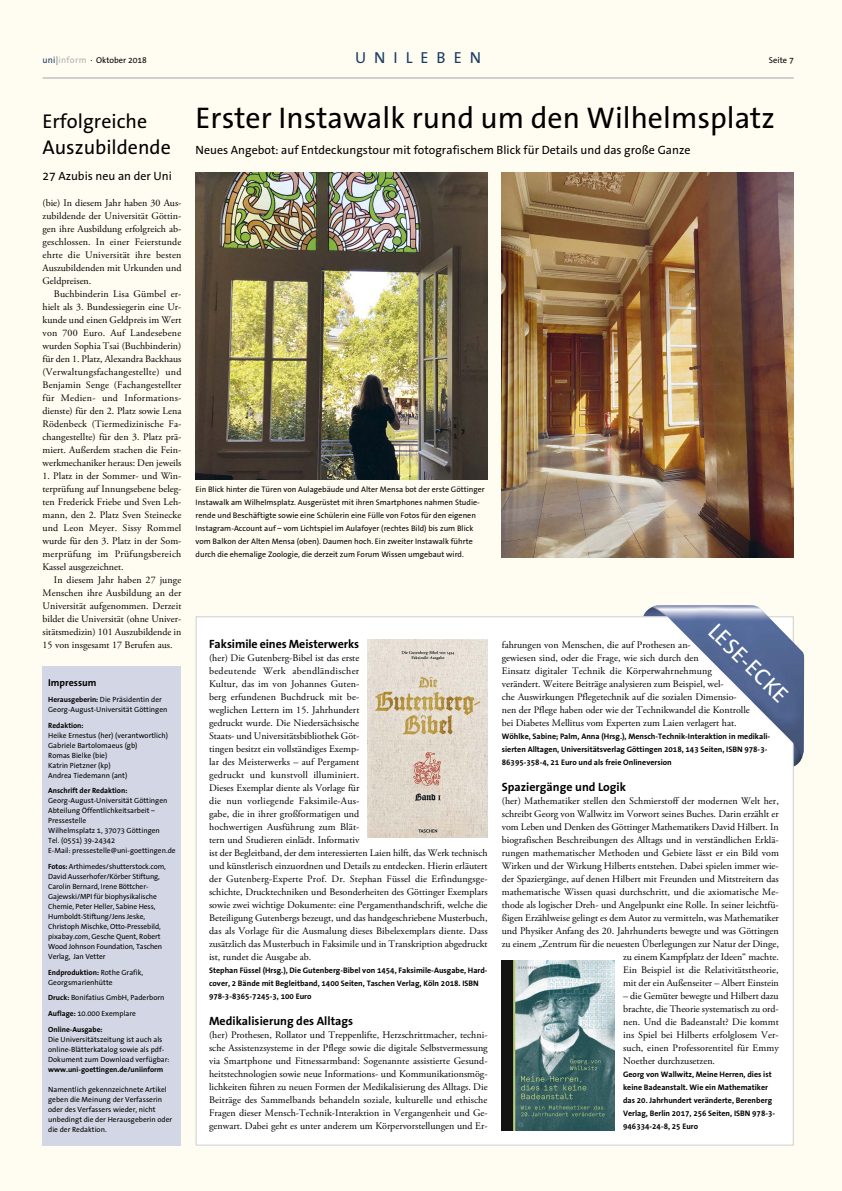
<style>
.page{position:relative;width:842px;height:1191px;background:#fffdf1}
.page>*{position:absolute;margin:0;border:0;box-sizing:border-box;transform-origin:0 0}
.Ueberschrift_30pt{font:30px "The Sans Expo";color:#000}
.t1{font:23px "The Sans Expo";color:#fff}
.Ueberschrift_20pt{font:20px/26px "The Sans Expo";color:#000}
.t2{font:16px "The Sans Expo";letter-spacing:.5em;color:#1a3b65}
.Unterzeile{font:12px "The Sans Expo";color:#000}
.Fließ_ohne_Einzug{font:700 12px "The Sans Expo";color:#000}
.Fließ_ohne_Einzug-2{font:10px/13px "Adobe Garamond Pro";color:#000;text-align:justify}
.Fließ_mit_Einzug{font:10px/13px "Adobe Garamond Pro";color:#000;text-align:justify}
.t3{font:700 10px "The Sans Expo";color:#000}
.t4{font:8.5px "The Sans Expo";color:#000}
.URL{font:700 8px/13px "The Sans Expo";color:#000}
.BU{font:8px/13px "The Sans Expo";color:#000}
.t5{font:7.5px/10px "The Sans Expo";color:#000}
.s1{font-size:9px;color:#1a3b65}
.s2{font-weight:300;font-size:9px;color:#1a3b65}
.s3{font-size:9px;color:#b1b1b0}
.s4{font-weight:700}
</style>
<div class="page">
<hr style="left:43px;top:77px;width:751px;height:2px;background:#cfcfcf">
<div style="left:196px;top:616px;width:598px;height:529px;background:#fff;border:1px solid #cfcfcf"></div>
<img style="left:643px;top:605px;width:161px;height:161px">
<img style="left:502px;top:173px;width:292px;height:384px">
<img style="left:196px;top:173px;width:292px;height:306px">
<div style="left:43px;top:666px;width:138px;height:479px;background:#d3d6e4"></div>
<img style="left:368px;top:640px;width:120px;height:197px">
<img style="left:502px;top:960px;width:113px;height:170px">
<p class="t4" style="left:43px;top:56px;width:106px"><span class="s1">uni</span><span class="s2">|</span><span class="s3">inform</span> · Oktober 2018</p>
<p class="t2" style="left:355px;top:49px;width:127px">UNILEBEN</p>
<p class="t4" style="left:769px;top:56px;width:26px">Seite 7</p>
<p class="Ueberschrift_20pt" style="left:43px;top:109px;width:130px">Erfolgreiche<br>Auszubildende</p>
<p class="Unterzeile" style="left:43px;top:169px;width:131px">27 Azubis neu an der Uni</p>
<p class="Fließ_ohne_Einzug-2" style="left:43px;top:197px;width:140px">(bie) In diesem Jahr haben 30 Aus&shy;zubildende der Universität Göttin&shy;gen ihre Ausbildung erfolgreich ab&shy;geschlossen. In einer Feierstunde ehrte die Universität ihre besten Auszubildenden mit Urkunden und Geldpreisen.</p>
<p class="Fließ_mit_Einzug" style="left:43px;top:288px;width:140px;text-indent:11px">Buchbinderin Lisa Gümbel er&shy;hielt als 3. Bundessiegerin eine Ur&shy;kunde und einen Geldpreis im Wert von 700 Euro. Auf Landesebene wurden Sophia Tsai (Buchbinderin) für den 1. Platz, Alexandra Backhaus (Verwaltungsfachangestellte) und Benjamin Senge (Fachangestellter für Medien- und Informations&shy;dienste) für den 2. Platz sowie Lena Rödenbeck (Tiermedizinische Fa&shy;changestellte) für den 3. Platz prä&shy;miert. Außerdem stachen die Fein&shy;werkmechaniker heraus: Den jeweils</p>
<p class="Fließ_mit_Einzug" style="left:43px;top:470px;width:140px">1. Platz in der Sommer- und Win&shy;terprüfung auf Innungsebene beleg&shy;ten Frederick Friebe und Sven Leh&shy;mann, den 2. Platz Sven Steinecke und Leon Meyer. Sissy Rommel wurde für den 3. Platz in der Som&shy;merprüfung im Prüfungsbereich Kassel ausgezeichnet.</p>
<p class="Fließ_mit_Einzug" style="left:43px;top:574px;width:140px;text-indent:11px">In diesem Jahr haben 27 junge Menschen ihre Ausbildung an der Universität aufgenommen. Derzeit bildet die Universität (ohne Univer&shy;sitätsmedizin) 101 Auszubildende in 15 von insgesamt 17 Berufen aus.</p>
<p class="t3" style="left:48px;top:677px;width:50px">Impressum</p>
<p class="t5" style="left:48px;top:694px;width:121px"><span class="s4">Herausgeberin:</span> Die Präsidentin der<br>Georg-August-Universität Göttingen</p>
<p class="t5" style="left:48px;top:720px;width:121px"><span class="s4">Redaktion:<br></span>Heike Ernestus (her) (verantwortlich)<br>Gabriele Bartolomaeus (gb)<br>Romas Bielke (bie)<br>Katrin Pietzner (kp)<br>Andrea Tiedemann (ant)</p>
<p class="t5" style="left:48px;top:786px;width:129px"><span class="s4">Anschrift der Redaktion:<br></span>Georg-August-Universität Göttingen<br>Abteilung Öffentlichkeitsarbeit –<br>Pressestelle<br>Wilhelmsplatz 1, 37073 Göttingen<br>Tel. (0551) 39-24342<br>E-Mail: pressestelle@uni-goettingen.de</p>
<p class="t5" style="left:48px;top:861px;width:119px"><span class="s4">Fotos:</span> Arthimedes/shutterstock.com, David Ausserhofer/Körber Stiftung, Carolin Bernard, Irene Böttcher-Gajewski/MPI für biophysikalische Chemie, Peter Heller, Sabine Hess, Humboldt-Stiftung/Jens Jeske, Christoph Mischke, Otto-Pressebild, pixabay.com, Gesche Quent, Robert Wood Johnson Foundation, Taschen Verlag, Jan Vetter</p>
<p class="t5" style="left:48px;top:967px;width:97px"><span class="s4">Endproduktion:</span> Rothe Grafik,<br>Georgsmarienhütte</p>
<p class="t5" style="left:48px;top:993px;width:118px"><span class="s4">Druck:</span> Bonifatius GmbH, Paderborn</p>
<p class="t5" style="left:48px;top:1008px;width:89px"><span class="s4">Auflage:</span> 10.000 Exemplare</p>
<p class="t5" style="left:48px;top:1024px;width:123px"><span class="s4">Online-Ausgabe:<br></span>Die Universitätszeitung ist auch als online-Blätterkatalog sowie als pdf-Dokument zum Download verfügbar: <span class="s4">www.uni-goettingen.de/uniinform</span></p>
<p class="t5" style="left:48px;top:1084px;width:126px">Namentlich gekennzeichnete Artikel geben die Meinung der Verfasserin oder des Verfassers wieder, nicht unbedingt die der Herausgeberin oder die der Redaktion.</p>
<p class="Ueberschrift_30pt" style="left:196px;top:102px;width:581px">Erster Instawalk rund um den Wilhelmsplatz</p>
<p class="Unterzeile" style="left:196px;top:143px;width:496px">Neues Angebot: auf Entdeckungstour mit fotografischem Blick für Details und das große Ganze</p>
<p class="BU" style="left:196px;top:483px;width:291px">Ein Blick hinter die Türen von Aulagebäude und Alter Mensa bot der erste Göttinger Instawalk am Wilhelmsplatz. Ausgerüstet mit ihren Smartphones nahmen Studie&shy;rende und Beschäftigte sowie eine Schülerin eine Fülle von Fotos für den eigenen Instagram-Account auf – vom Lichtspiel im Aulafoyer (rechtes Bild) bis zum Blick vom Balkon der Alten Mensa (oben). Daumen hoch. Ein zweiter Instawalk führte durch die ehemalige Zoologie, die derzeit zum Forum Wissen umgebaut wird.</p>
<p class="Fließ_ohne_Einzug" style="left:209px;top:637px;width:152px">Faksimile eines Meisterwerks</p>
<p class="Fließ_ohne_Einzug-2" style="left:209px;top:652px;width:280px;text-align:left">(her) Die Gutenberg-Bibel ist das erste<br>bedeutende Werk abendländischer<br>Kultur, das im von Johannes Guten-<br>berg erfundenen Buchdruck mit be-<br>weglichen Lettern im 15. Jahrhundert<br>gedruckt wurde. Die Niedersächsische<br>Staats- und Universitätsbibliothek Göt-<br>tingen besitzt ein vollständiges Exemp-<br>lar des Meisterwerks – auf Pergament<br>gedruckt und kunstvoll illuminiert.<br>Dieses Exemplar diente als Vorlage für<br>die nun vorliegende Faksimile-Aus-<br>gabe, die in ihrer großformatigen und<br>hochwertigen Ausführung zum Blät-<br>tern und Studieren einlädt. Informativ<br>ist der Begleitband, der dem interessierten Laien hilft, das Werk technisch und künstlerisch einzuordnen und Details zu entdecken. Hierin erläutert der Gutenberg-Experte Prof. Dr. Stephan Füssel die Erfindungsge&shy;schichte, Drucktechniken und Besonderheiten des Göttinger Exemplars sowie zwei wichtige Dokumente: eine Pergamenthandschrift, welche die Beteiligung Gutenbergs bezeugt, und das handgeschriebene Musterbuch, das als Vorlage für die Ausmalung dieses Bibelexemplars diente. Dass zusätzlich das Musterbuch in Faksimile und in Transkription abgedruckt ist, rundet die Ausgabe ab.</p>
<p class="URL" style="left:209px;top:964px;width:280px">Stephan Füssel (Hrsg.), Die Gutenberg-Bibel von 1454, Faksimile-Ausgabe, Hard&shy;cover, 2 Bände mit Begleitband, 1400 Seiten, Taschen Verlag, Köln 2018. ISBN<br>978-3-8365-7245-3, 100 Euro</p>
<p class="Fließ_ohne_Einzug" style="left:209px;top:1014px;width:146px">Medikalisierung des Alltags</p>
<p class="Fließ_ohne_Einzug-2" style="left:209px;top:1029px;width:280px">(her) Prothesen, Rollator und Treppenlifte, Herzschrittmacher, techni&shy;sche Assistenzsysteme in der Pflege sowie die digitale Selbstvermessung via Smartphone und Fitnessarmband: Sogenannte assistierte Gesund&shy;heitstechnologien sowie neue Informations- und Kommunikationsmög&shy;lichkeiten führen zu neuen Formen der Medikalisierung des Alltags. Die Beiträge des Sammelbands behandeln soziale, kulturelle und ethische Fragen dieser Mensch-Technik-Interaktion in Vergangenheit und Ge&shy;genwart. Dabei geht es unter anderem um Körpervorstellungen und Er-</p>
<p class="t1" style="left:721px;top:618px;width:103px;rotate:45deg">LESE-ECKE</p>
<p class="Fließ_ohne_Einzug-2" style="left:502px;top:639px;width:249px;text-align:left">fahrungen von Menschen, die auf Prothesen an-<br>gewiesen sind, oder die Frage, wie sich durch den<br>Einsatz digitaler Technik die Körperwahrnehmung verändert. Weitere Beiträge analysieren zum Beispiel, wel-<br>che Auswirkungen Pflegetechnik auf die sozialen Dimensio&shy;nen der Pflege haben oder wie der Technikwandel die Kontrolle bei Diabetes Mellitus vom Experten zum Laien verlagert hat.</p>
<p class="URL" style="left:502px;top:730px;width:270px">Wöhlke, Sabine; Palm, Anna (Hrsg.), Mensch-Technik-Interaktion in medikali&shy;sierten Alltagen, Universitätsverlag Göttingen 2018, 143 Seiten, ISBN 978-3-<br>86395-358-4, 21 Euro und als freie Onlineversion</p>
<p class="Fließ_ohne_Einzug" style="left:502px;top:780px;width:126px">Spaziergänge und Logik</p>
<p class="Fließ_ohne_Einzug-2" style="left:502px;top:795px;width:279px;text-align:right">(her) Mathematiker stellen den Schmierstoff der modernen Welt her, schreibt Georg von Wallwitz im Vorwort seines Buches. Darin erzählt er vom Leben und Denken des Göttinger Mathematikers David Hilbert. In biografischen Beschreibungen des Alltags und in verständlichen Erklä&shy;rungen mathematischer Methoden und Gebiete lässt er ein Bild vom Wirken und der Wirkung Hilberts entstehen. Dabei spielen immer wie&shy;der Spaziergänge, auf denen Hilbert mit Freunden und Mitstreitern das mathematische Wissen quasi durchschritt, und die axiomatische Me&shy;thode als logischer Dreh- und Angelpunkt eine Rolle. In seiner leichtfü&shy;ßigen Erzählweise gelingt es dem Autor zu vermitteln, was Mathematiker und Physiker Anfang des 20. Jahrhunderts bewegte und was Göttingen zu einem „Zentrum für die neuesten Überlegungen zur Natur der Dinge, zu einem Kampfplatz der Ideen“ machte.<br>Ein Beispiel ist die Relativitätstheorie,<br>mit der ein Außenseiter – Albert Einstein</p>
<p class="Fließ_ohne_Einzug-2" style="left:623px;top:990px;width:157px">– die Gemüter bewegte und Hilbert dazu brachte, die Theorie systematisch zu ord&shy;nen. Und die Badeanstalt? Die kommt ins Spiel bei Hilberts erfolglosem Ver&shy;such, einen Professorentitel für Emmy Noether durchzusetzen.</p>
<p class="URL" style="left:623px;top:1068px;width:153px">Georg von Wallwitz, Meine Herren, dies ist keine Badeanstalt. Wie ein Mathematiker das 20. Jahrhundert veränderte, Berenberg Verlag, Berlin 2017, 256 Seiten, ISBN 978-3- 946334-24-8, 25 Euro</p>
</div>
